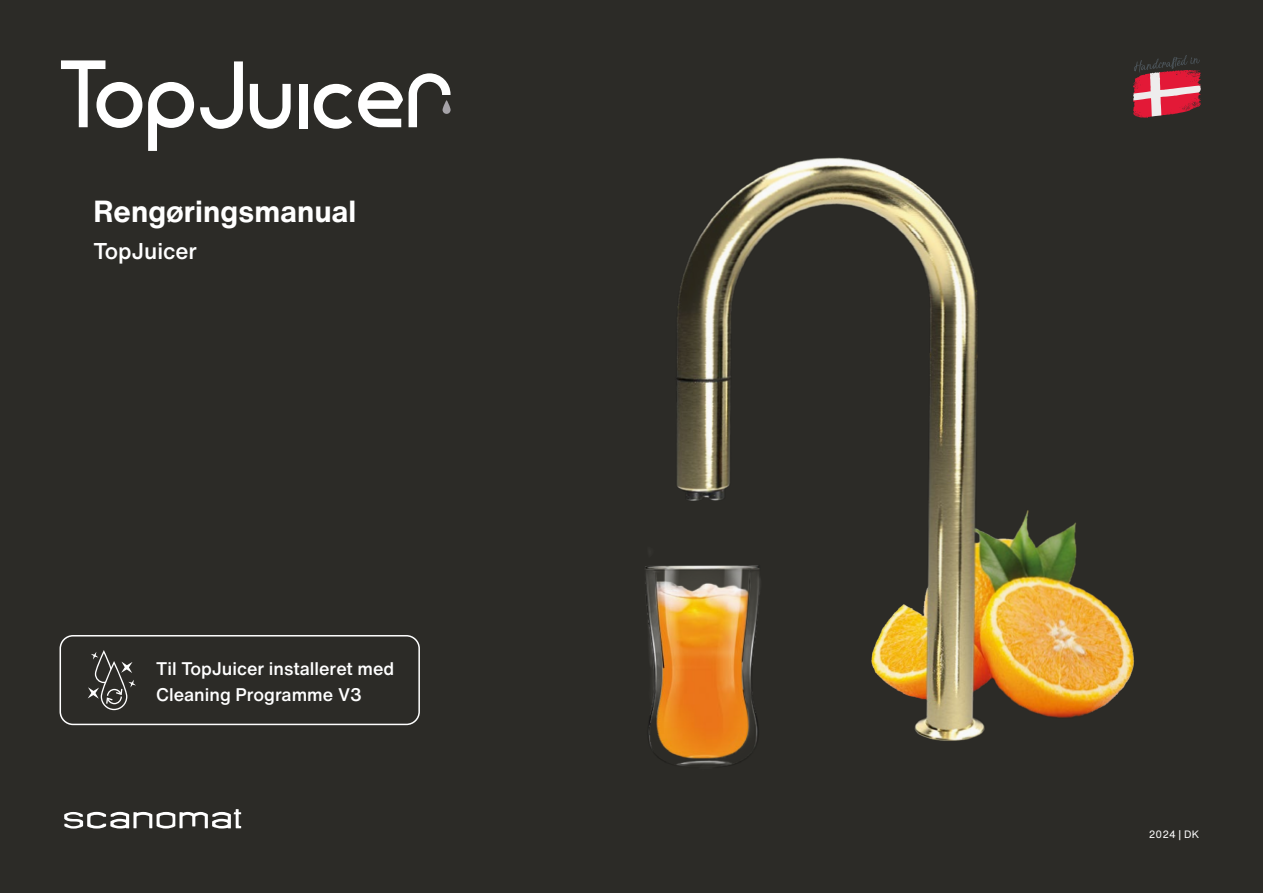
<style>
.page{position:relative;width:1263px;height:893px;background:#2c2b27}
.page>*{position:absolute;margin:0;border:0;box-sizing:border-box;transform-origin:0 0}
.t1{font:700 30px "Helvetica Now Text";color:#fff}
.t2{font:500 22.5px "Helvetica Now Text";color:#fff}
.t3{font:500 18px/25.5px "Helvetica Now Text";color:#fff}
.t4{font:10.5px "Helvetica Now Text";color:#fff}
</style>
<div class="page">
<div style="left:60px;top:635px;width:360px;height:90px;border:2px solid #fff;border-radius:13px"></div>
<img style="left:645px;top:157px;width:489px;height:609px">
<svg style="left:1133px;top:55px;width:68px;height:63px"></svg>
<svg style="left:64px;top:809px;width:177px;height:20px"></svg>
<svg style="left:358px;top:82px;width:45px;height:45px"></svg>
<svg style="left:61px;top:60px;width:81px;height:68px"></svg>
<svg style="left:148px;top:82px;width:46px;height:69px"></svg>
<svg style="left:409px;top:73px;width:41px;height:54px"></svg>
<svg style="left:250px;top:84px;width:41px;height:45px"></svg>
<svg style="left:314px;top:84px;width:38px;height:45px"></svg>
<svg style="left:200px;top:61px;width:43px;height:68px"></svg>
<div style="left:299px;top:84px;width:9px;height:44px;background:#fff"></div>
<svg style="left:443px;top:100px;width:8px;height:14px"></svg>
<svg style="left:88px;top:650px;width:48px;height:60px"></svg>
<h1 class="t1" style="left:94px;top:191px;width:264px">Rengøringsmanual</h1>
<p class="t2" style="left:94px;top:234px;width:105px">TopJuicer</p>
<p class="t3" style="left:156px;top:656px;width:240px">Til TopJuicer installeret med<br>Cleaning Programme V3</p>
<p class="t4" style="left:1149px;top:827px;width:52px">2024 | DK</p>
</div>
